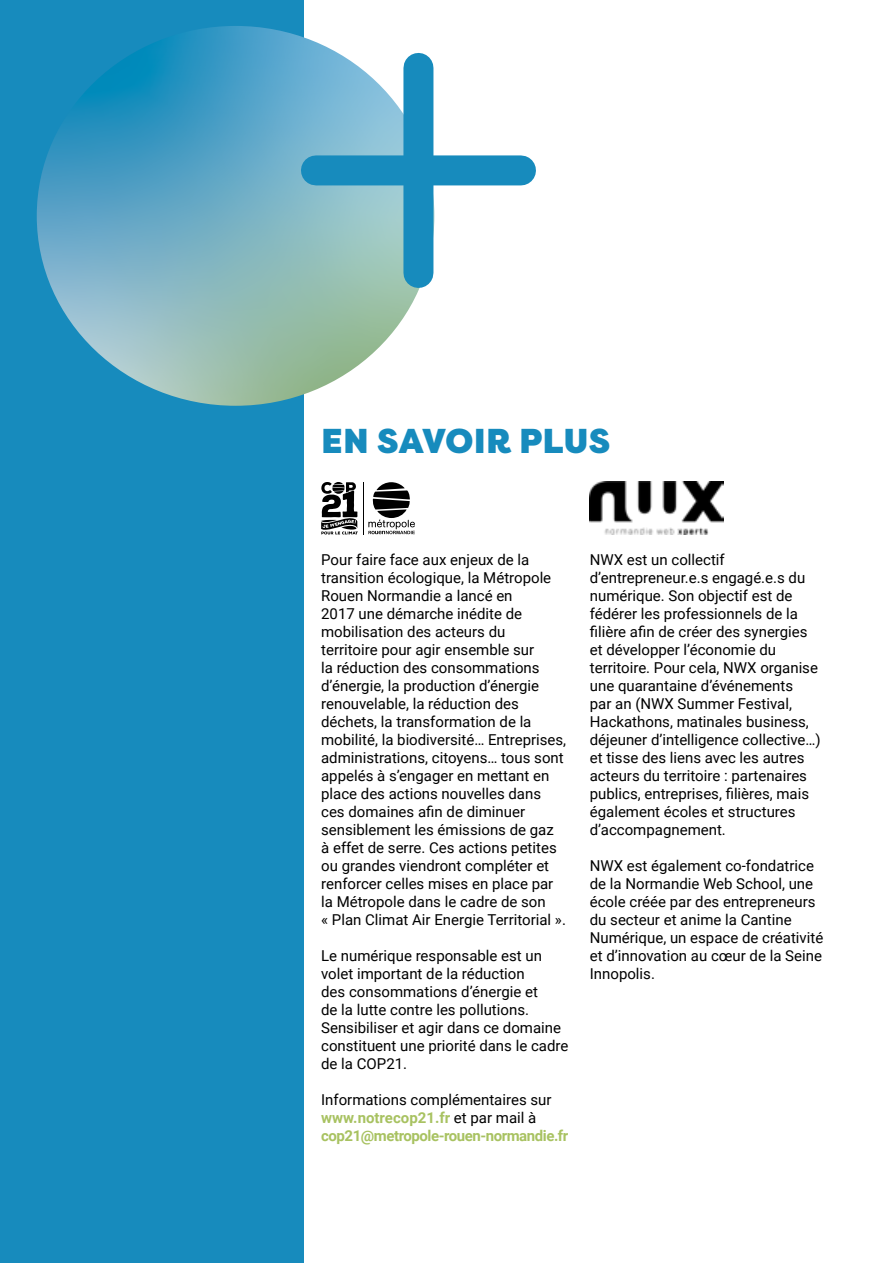
<style>
.page{position:relative;width:893px;height:1263px;background:#fff}
.page>*{position:absolute;margin:0;border:0;box-sizing:border-box;transform-origin:0 0}
.Titre{font:900 34.5px "Filson Pro";letter-spacing:.01em;color:#178bbd}
.Texte{font:15px/18px "Roboto";color:#000}
.Texte-2{font:700 15px/18px "Roboto";letter-spacing:-.03em;color:#a8c261}
.s1{font-weight:400;color:#000}
</style>
<div class="page">
<div style="left:0;top:0;width:303px;height:1263px;background:#178bbd"></div>
<svg style="left:37px;top:26px;width:397px;height:380px"></svg>
<div style="left:316px;top:155px;width:205px;height:30px;background:#178bbd"></div>
<div style="left:403px;top:68px;width:30px;height:205px;background:#178bbd"></div>
<img style="left:590px;top:482px;width:134px;height:52px">
<svg style="left:321px;top:482px;width:37px;height:52px"></svg>
<svg style="left:368px;top:482px;width:47px;height:52px"></svg>
<hr style="left:363px;top:482px;width:1px;height:52px;background:#000">
<p class="Titre" style="left:321px;top:420px;width:290px">EN SAVOIR PLUS</p>
<p class="Texte" style="left:321px;top:550px;width:247px">Pour faire face aux enjeux de la transition écologique, la Métropole Rouen Normandie a lancé en<br>2017 une démarche inédite de mobilisation des acteurs du<br>territoire pour agir ensemble sur<br>la réduction des consommations d’énergie, la production d’énergie renouvelable, la réduction des déchets, la transformation de la mobilité, la biodiversité… Entreprises, administrations, citoyens… tous sont appelés à s’engager en mettant en place des actions nouvelles dans ces domaines afin de diminuer sensiblement les émissions de gaz<br>à effet de serre. Ces actions petites ou grandes viendront compléter et renforcer celles mises en place par la Métropole dans le cadre de son<br>« Plan Climat Air Energie Territorial ».</p>
<p class="Texte" style="left:321px;top:946px;width:249px">Le numérique responsable est un volet important de la réduction<br>des consommations d’énergie et<br>de la lutte contre les pollutions.<br>Sensibiliser et agir dans ce domaine constituent une priorité dans le cadre de la COP21.</p>
<p class="Texte-2" style="left:321px;top:1090px;width:249px"><span class="s1">Informations complémentaires sur </span>www.notrecop21.fr <span class="s1">et par mail à </span>cop21@metropole-rouen-normandie.fr</p>
<p class="Texte" style="left:590px;top:550px;width:232px">NWX est un collectif d’entrepreneur.e.s engagé.e.s du numérique. Son objectif est de fédérer les professionnels de la filière afin de créer des synergies et développer l’économie du territoire. Pour cela, NWX organise une quarantaine d’événements<br>par an (NWX Summer Festival,<br>Hackathons, matinales business, déjeuner d’intelligence collective…) et tisse des liens avec les autres acteurs du territoire : partenaires publics, entreprises, filières, mais également écoles et structures d’accompagnement.</p>
<p class="Texte" style="left:590px;top:856px;width:235px">NWX est également co-fondatrice de la Normandie Web School, une école créée par des entrepreneurs du secteur et anime la Cantine<br>Numérique, un espace de créativité et d’innovation au cœur de la Seine<br>Innopolis.</p>
</div>
